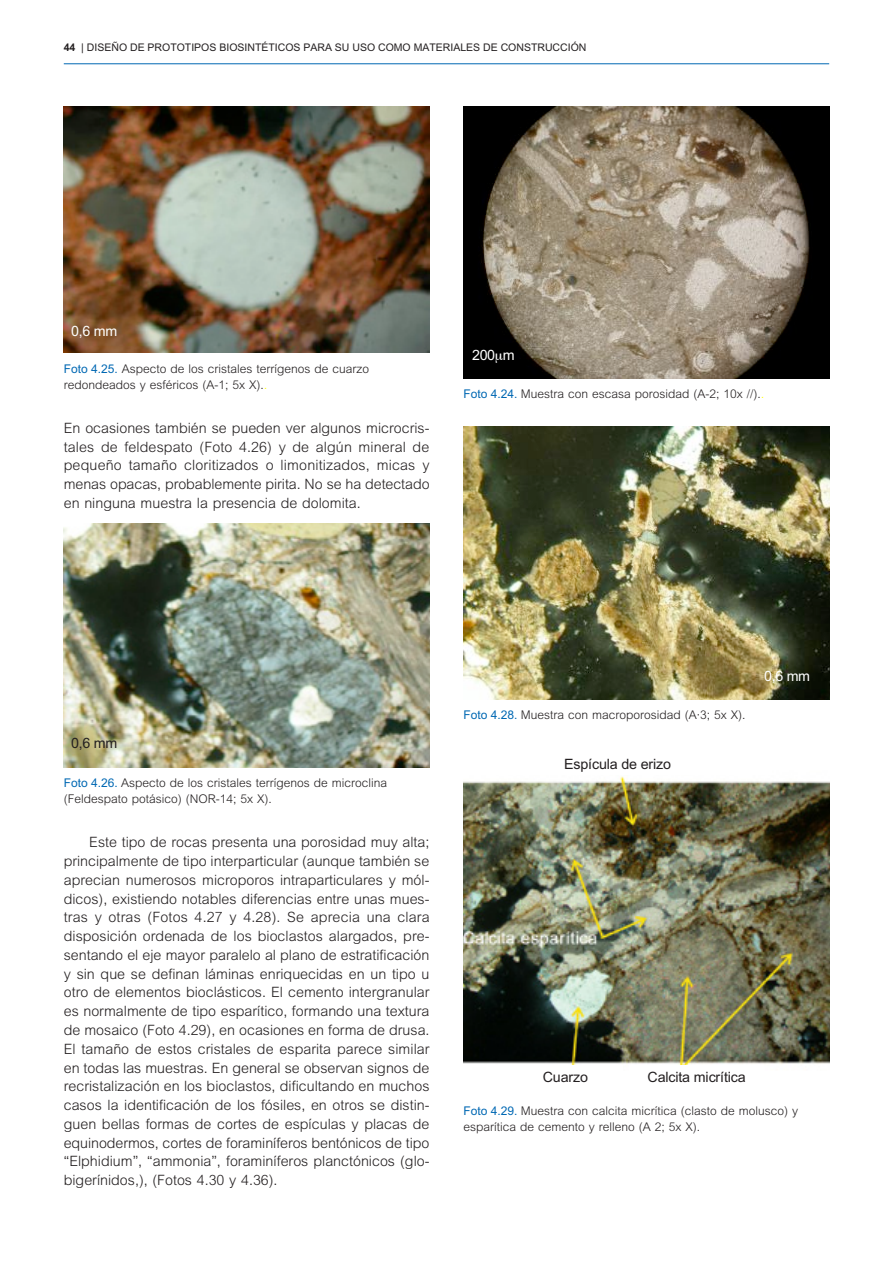
<style>
.page{position:relative;width:893px;height:1263px;background:#fff}
.page>*{position:absolute;margin:0;border:0;box-sizing:border-box;transform-origin:0 0}
.t1{font:300 14.25px/18.8px "M Arial";color:#231f20;text-align:justify}
.t2{font:14.25px "M Arial";letter-spacing:-.01em;color:#231f20}
.t3{font:14.25px "M Arial";letter-spacing:-.02em;color:#fff}
.t4{font:300 12px/15.8px "M Arial";color:#231f20}
.t5{font:10.5px "M Arial";color:#231f20}
.s1{font-weight:700}
.s2{font-weight:400;color:#0168b3}
.s3{font-style:italic;color:#ff0}
</style>
<div class="page">
<hr style="left:64px;top:63px;width:765px;height:1px;background:#0168b3">
<img style="left:64px;top:106px;width:365px;height:247px">
<img style="left:64px;top:524px;width:365px;height:243px">
<img style="left:463px;top:106px;width:366px;height:272px">
<img style="left:463px;top:427px;width:366px;height:272px">
<img style="left:463px;top:776px;width:366px;height:289px">
<svg style="left:496px;top:353px;width:7px;height:10px"></svg>
<p class="t5" style="left:64px;top:41px;width:248px"><span class="s1">44</span> | DI SEÑO DE PROTOTIPOS BI OSINTÉTICOS PARA</p>
<p class="t5" style="left:335px;top:41px;width:210px">SU USO COMO MATERIALES DE CONSTRUCCI</p>
<p class="t5" style="left:571px;top:41px;width:16px">ÓN</p>
<p class="t3" style="left:71px;top:322px;width:48px">0,6 mm</p>
<p class="t4" style="left:64px;top:361px;width:307px"><span class="s2">Foto 4.25.</span> Aspecto de los cristales terrígenos de cuarzo redondeados y esféricos (A-1; 5x X).<span class="s3">.</span></p>
<p class="t1" style="left:64px;top:419px;width:367px">En ocasiones también se pueden ver algunos microcris&shy;tales de feldespato (Foto 4.26) y de algún mineral de pequeño tamaño cloritizados o limonitizados, micas y menas opacas, probablemente pirita. No se ha detectado en ninguna muestra la presencia de dolomita.</p>
<p class="t3" style="left:472px;top:347px;width:44px">200 m</p>
<p class="t4" style="left:463px;top:386px;width:302px"><span class="s2">Foto 4.24.</span> Muestra con escasa porosidad (A-2; 10x //).<span class="s3">.</span></p>
<p class="t2" style="left:71px;top:734px;width:48px">0,6 mm</p>
<p class="t4" style="left:64px;top:775px;width:325px"><span class="s2">Foto 4.26.</span> Aspecto de los cristales terrígenos de microclina (Feldespato potásico) (NOR-14; 5x X).</p>
<p class="t1" style="left:64px;top:833px;width:367px;text-indent:26px">Este tipo de rocas presenta una porosidad muy alta; principalmente de tipo interparticular (aunque también se aprecian numerosos microporos intraparticulares y mól&shy;dicos), existiendo notables diferencias entre unas mues&shy;tras y otras (Fotos 4.27 y 4.28). Se aprecia una clara disposición ordenada de los bioclastos alargados, pre&shy;sentando el eje mayor paralelo al plano de estratificación y sin que se definan láminas enriquecidas en un tipo u otro de elementos bioclásticos. El cemento intergranular es normalmente de tipo esparítico, formando una textura de mosaico (Foto 4.29), en ocasiones en forma de drusa.<br>El tamaño de estos cristales de esparita parece similar en todas las muestras. En general se observan signos de recristalización en los bioclastos, dificultando en muchos casos la identificación de los fósiles, en otros se distin&shy;guen bellas formas de cortes de espículas y placas de equinodermos, cortes de foraminíferos bentónicos de tipo “Elphidium”, “ammonia”, foraminíferos planctónicos (glo&shy;bigerínidos,), (Fotos 4.30 y 4.36).</p>
<p class="t4" style="left:463px;top:707px;width:284px"><span class="s2">Foto 4.28.</span> Muestra con macroporosidad (A·3; 5x X).</p>
<p class="t2" style="left:564px;top:756px;width:109px">Espícula de erizo</p>
<p class="t3" style="left:764px;top:668px;width:48px">0,6 mm</p>
<p class="t2" style="left:543px;top:1069px;width:47px">Cuarzo</p>
<p class="t2" style="left:647px;top:1069px;width:100px">Calcita micrítica</p>
<p class="t4" style="left:463px;top:1103px;width:336px"><span class="s2">Foto 4.29.</span> Muestra con calcita micrítica (clasto de molusco) y esparítica de cemento y relleno (A 2; 5x X).</p>
</div>
